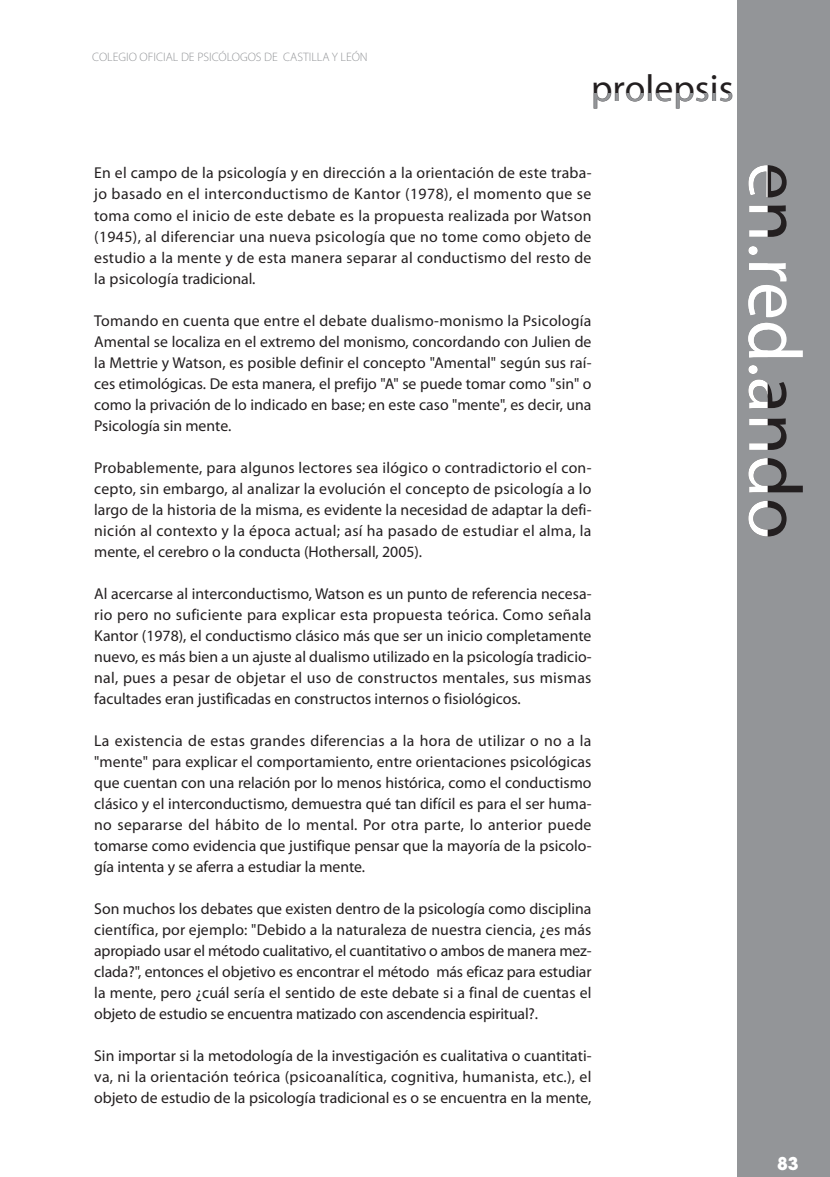
<style>
.page{position:relative;width:830px;height:1177px;background:#fff}
.page>*{position:absolute;margin:0;border:0;box-sizing:border-box;transform-origin:0 0}
.t1{font:75.6px "Myriad";color:#231f20}
.t2{font:37.8px "Myriad";color:#231f20}
.t3{font:700 17.5px "Avant Garde";color:#fff}
.t4{font:15.75px/21px "Myriad Pro";color:#231f20;text-align:justify}
.t5{font:300 12.25px "Myriad Pro";color:#939598}
.s1{color:#fff}
</style>
<div class="page">
<div style="left:737px;top:0;width:92px;height:1176px;background:#939598"></div>
<p class="t5" style="left:92px;top:52px;width:277px">COLEGIO OFICIAL DE PSICÓLOGOS DE CASTILLA Y LEÓN</p>
<h2 class="t2" style="left:591px;top:74px;width:144px">prolepsis</h2>
<p class="t4" style="left:94px;top:164px;width:498px">En el campo de la psicología y en dirección a la orientación de este traba&shy;jo basado en el interconductismo de Kantor (1978), el momento que se toma como el inicio de este debate es la propuesta realizada por Watson (1945), al diferenciar una nueva psicología que no tome como objeto de estudio a la mente y de esta manera separar al conductismo del resto de la psicología tradicional.</p>
<p class="t4" style="left:94px;top:311px;width:498px">Tomando en cuenta que entre el debate dualismo-monismo la Psicología Amental se localiza en el extremo del monismo, concordando con Julien de la Mettrie y Watson, es posible definir el concepto "Amental" según sus raí&shy;ces etimológicas. De esta manera, el prefijo "A" se puede tomar como "sin" o como la privación de lo indicado en base; en este caso "mente", es decir, una Psicología sin mente.</p>
<p class="t4" style="left:94px;top:458px;width:498px">Probablemente, para algunos lectores sea ilógico o contradictorio el con&shy;cepto, sin embargo, al analizar la evolución el concepto de psicología a lo largo de la historia de la misma, es evidente la necesidad de adaptar la defi&shy;nición al contexto y la época actual; así ha pasado de estudiar el alma, la mente, el cerebro o la conducta (Hothersall, 2005).</p>
<p class="t4" style="left:94px;top:584px;width:498px">Al acercarse al interconductismo, Watson es un punto de referencia necesa&shy;rio pero no suficiente para explicar esta propuesta teórica. Como señala Kantor (1978), el conductismo clásico más que ser un inicio completamente nuevo, es más bien a un ajuste al dualismo utilizado en la psicología tradicio&shy;nal, pues a pesar de objetar el uso de constructos mentales, sus mismas facultades eran justificadas en constructos internos o fisiológicos.</p>
<p class="t4" style="left:94px;top:731px;width:498px">La existencia de estas grandes diferencias a la hora de utilizar o no a la "mente" para explicar el comportamiento, entre orientaciones psicológicas que cuentan con una relación por lo menos histórica, como el conductismo clásico y el interconductismo, demuestra qué tan difícil es para el ser huma&shy;no separarse del hábito de lo mental. Por otra parte, lo anterior puede tomarse como evidencia que justifique pensar que la mayoría de la psicolo&shy;gía intenta y se aferra a estudiar la mente.</p>
<p class="t4" style="left:94px;top:899px;width:498px">Son muchos los debates que existen dentro de la psicología como disciplina científica, por ejemplo: "Debido a la naturaleza de nuestra ciencia, ¿es más apropiado usar el método cualitativo, el cuantitativo o ambos de manera mez&shy;clada?", entonces el objetivo es encontrar el método más eficaz para estudiar la mente, pero ¿cuál sería el sentido de este debate si a final de cuentas el objeto de estudio se encuentra matizado con ascendencia espiritual?.</p>
<p class="t4" style="left:94px;top:1046px;width:498px">Sin importar si la metodología de la investigación es cualitativa o cuantitati&shy;va, ni la orientación teórica (psicoanalítica, cognitiva, humanista, etc.), el objeto de estudio de la psicología tradicional es o se encuentra en la mente,</p>
<h1 class="t1" style="left:802px;top:162px;width:378px;rotate:90deg">en.<span class="s1">red</span>.ando</h1>
<p class="t3" style="left:776px;top:1156px;width:23px">83</p>
</div>
